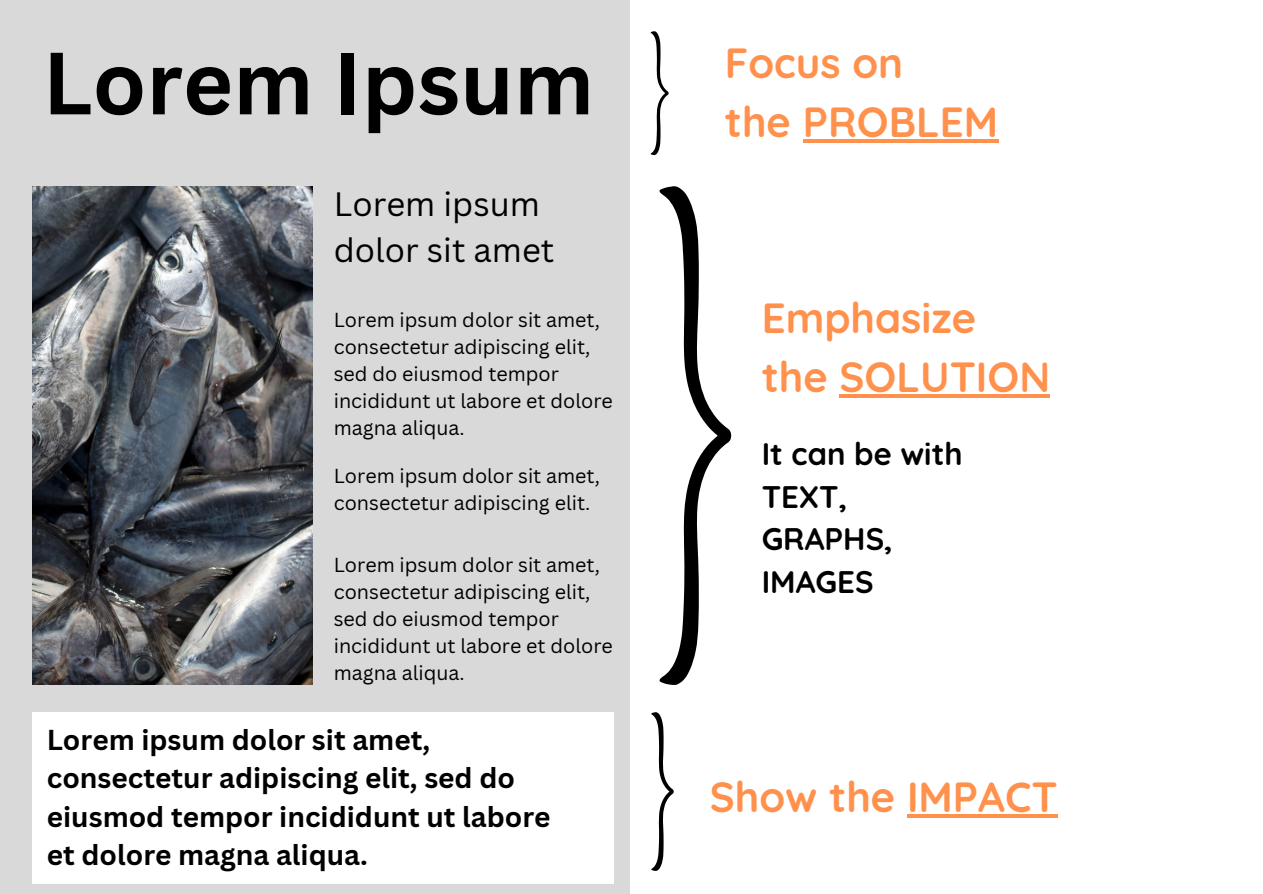
<style>
.page{position:relative;width:1263px;height:894px;background:#fff}
.page>*{position:absolute;margin:0;border:0;box-sizing:border-box;transform-origin:0 0}
.t1{font:700 86.1px "Canva Sans";color:#000}
.t2{font:700 42px/58.5px "Quicksand";color:#ff914d}
.t3{font:32.85px/45.6px "Canva Sans";color:#000}
.t4{font:700 31.05px/42.8px "Quicksand";color:#000}
.t5{font:700 28.05px/38.1px "Canva Sans";color:#000}
.t6{font:19.65px/27.2px "Canva Sans";color:#000}
</style>
<div class="page">
<div style="left:0;top:0;width:630px;height:893px;background:#d9d9d9"></div>
<img style="left:32px;top:186px;width:280px;height:498px">
<div style="left:32px;top:712px;width:582px;height:170px;background:#fff"></div>
<svg style="left:651px;top:31px;width:18px;height:124px"></svg>
<hr style="left:803px;top:139px;width:195px;height:3px;background:#ff914d">
<hr style="left:839px;top:394px;width:211px;height:3px;background:#ff914d">
<hr style="left:907px;top:814px;width:151px;height:3px;background:#ff914d">
<svg style="left:660px;top:186px;width:71px;height:498px"></svg>
<svg style="left:651px;top:712px;width:22px;height:158px"></svg>
<h1 class="t1" style="left:43px;top:22px;width:553px">Lorem Ipsum</h1>
<h3 class="t3" style="left:334px;top:180px;width:222px">Lorem ipsum dolor sit amet</h3>
<p class="t6" style="left:334px;top:305px;width:281px">Lorem ipsum dolor sit amet, consectetur adipiscing elit, sed do eiusmod tempor incididunt ut labore et dolore magna aliqua.</p>
<p class="t6" style="left:334px;top:462px;width:268px">Lorem ipsum dolor sit amet, consectetur adipiscing elit.</p>
<p class="t6" style="left:334px;top:550px;width:281px">Lorem ipsum dolor sit amet, consectetur adipiscing elit, sed do eiusmod tempor incididunt ut labore et dolore magna aliqua.</p>
<h3 class="t5" style="left:47px;top:720px;width:505px">Lorem ipsum dolor sit amet, consectetur adipiscing elit, sed do eiusmod tempor incididunt ut labore et dolore magna aliqua.</h3>
<h2 class="t2" style="left:725px;top:33px;width:275px">Focus on<br>the PROBLEM</h2>
<h2 class="t2" style="left:762px;top:288px;width:290px">Emphasize the SOLUTION</h2>
<h3 class="t4" style="left:762px;top:432px;width:202px">It can be with<br>TEXT,<br>GRAPHS,<br>IMAGES</h3>
<h2 class="t2" style="left:710px;top:767px;width:349px">Show the IMPACT</h2>
</div>
